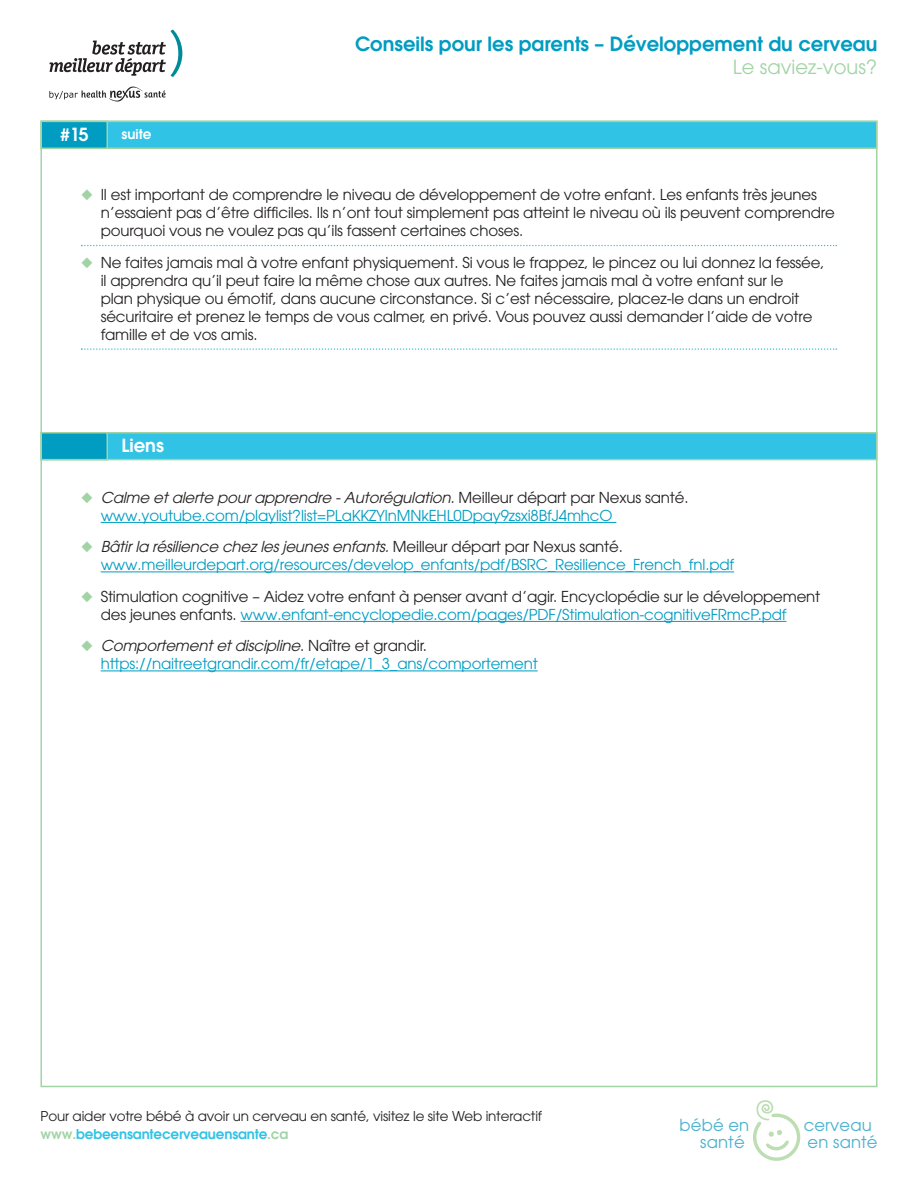
<style>
.page{position:relative;width:918px;height:1188px;background:#fff}
.page>*{position:absolute;margin:0;border:0;box-sizing:border-box;transform-origin:0 0}
.t1{font:600 19.5px "Avant Garde";color:#009cc2}
.t2{font:19.5px "Avant Garde";color:#a1d3a5}
.t3{font:600 18px "Avant Garde";color:#fff}
.t4{font:16.5px/17.9px "Avant Garde";letter-spacing:.005em;color:#4db3cf;text-align:right}
.t5{font:15px/18px "Avant Garde";letter-spacing:-.01em;color:#231f20}
.t6{font:15px/18px "Avant Garde";letter-spacing:-.01em;color:#009cc2}
.t7{font:13.5px/18px "Avant Garde";letter-spacing:-.01em;color:#231f20}
.t8{font:600 13.5px "Avant Garde";color:#fff}
.s1{color:#a1d3a5}
.s2{font-style:italic;color:#231f20}
.s3{color:#231f20}
.s4{color:#009cc2}
.s5{font-weight:600;color:#a1d3a5}
.s6{font-weight:600;color:#31c3e6}
</style>
<div class="page">
<div style="left:42px;top:122px;width:834px;height:26px;background:#31c3e6"></div>
<div style="left:40px;top:121px;width:838px;height:28px;border:2px solid #a1d3a5"></div>
<div style="left:42px;top:122px;width:64px;height:26px;background:#009cc2"></div>
<div style="left:40px;top:121px;width:68px;height:28px;border:2px solid #a1d3a5"></div>
<svg style="left:81px;top:245px;width:756px;height:1px"></svg>
<svg style="left:81px;top:348px;width:756px;height:2px"></svg>
<div style="left:42px;top:434px;width:834px;height:25px;background:#31c3e6"></div>
<div style="left:40px;top:432px;width:838px;height:28px;border:2px solid #a1d3a5"></div>
<div style="left:42px;top:434px;width:64px;height:25px;background:#009cc2"></div>
<div style="left:40px;top:432px;width:68px;height:28px;border:2px solid #a1d3a5"></div>
<svg style="left:50px;top:30px;width:132px;height:47px"></svg>
<svg style="left:49px;top:86px;width:117px;height:16px"></svg>
<hr style="left:101px;top:522px;width:515px;height:1px;background:#009cc2">
<hr style="left:101px;top:572px;width:633px;height:1px;background:#009cc2">
<hr style="left:241px;top:621px;width:545px;height:1px;background:#009cc2">
<hr style="left:101px;top:671px;width:437px;height:1px;background:#009cc2">
<svg style="left:753px;top:1100px;width:48px;height:61px"></svg>
<p class="t3" style="left:60px;top:127px;width:30px">#15</p>
<p class="t8" style="left:122px;top:129px;width:31px">suite</p>
<h1 class="t1" style="left:355px;top:37px;width:524px">Conseils pour les parents – Développement du cerveau</h1>
<h1 class="t2" style="left:733px;top:59px;width:146px">Le saviez-vous?</h1>
<p class="t5" style="left:101px;top:187px;width:736px;text-indent:-20px"><span class="s1">◆</span> Il est important de comprendre le niveau de développement de votre enfant. Les enfants très jeunes n’essaient pas d’être difficiles. Ils n’ont tout simplement pas atteint le niveau où ils peuvent comprendre pourquoi vous ne voulez pas qu’ils fassent certaines choses.</p>
<p class="t5" style="left:101px;top:255px;width:725px;text-indent:-20px"><span class="s1">◆</span> Ne faites jamais mal à votre enfant physiquement. Si vous le frappez, le pincez ou lui donnez la fessée, il apprendra qu’il peut faire la même chose aux autres. Ne faites jamais mal à votre enfant sur le<br>plan physique ou émotif, dans aucune circonstance. Si c’est nécessaire, placez-le dans un endroit sécuritaire et prenez le temps de vous calmer, en privé. Vous pouvez aussi demander l’aide de votre famille et de vos amis.</p>
<p class="t3" style="left:122px;top:439px;width:44px">Liens</p>
<p class="t6" style="left:101px;top:490px;width:589px;text-indent:-20px"><span class="s1">◆</span> <span class="s2">Calme et alerte pourapprendre -Autorégulation.</span> <span class="s3">M e i l l e u r d é p a rt p a r N e x u s s a n t é . </span>www.youtube.com/playlist?list=PLaKKZYlnMNkEHL0Dpay9zsxi8BfJ4mhcO</p>
<p class="t6" style="left:101px;top:539px;width:635px;text-indent:-20px"><span class="s1">◆</span> <span class="s2">Bâtirla résilience chez lesjeunesenfants.</span><span class="s3">Meilleur départ par Nexus santé. </span>www.meilleurdepart.org/resources/develop_enfants/pdf/BSRC_Resilience_French_fnl.pdf</p>
<p class="t5" style="left:101px;top:589px;width:721px;text-indent:-20px"><span class="s1">◆</span> Stimulation cognitive – Aidez votre enfant à penser avant d’agir. Encyclopédie sur le développement des jeunes enfants. <span class="s4">www.enfant-encyclopedie.com/pages/PDF/Stimulation-cognitiveFRmcP.pdf</span></p>
<p class="t6" style="left:101px;top:638px;width:439px;text-indent:-20px"><span class="s1">◆</span> <span class="s2">Comportement et discipline</span><span class="s3">. N aît r e e t g r a n d i r. </span>https://naitreetgrandir.com/fr/etape/1_3_ans/comportement</p>
<p class="t7" style="left:41px;top:1109px;width:503px">Pour aider votre bébé à avoir un cerveau en santé, visitez le site Web interactif <span class="s5">www.</span><span class="s6">bebeensantecerveauensante</span><span class="s5">.ca</span></p>
<p class="t4" style="left:680px;top:1116px;width:71px">bébé en santé</p>
<p class="t4" style="left:804px;top:1116px;width:75px;text-align:left">cerveau en santé</p>
</div>
